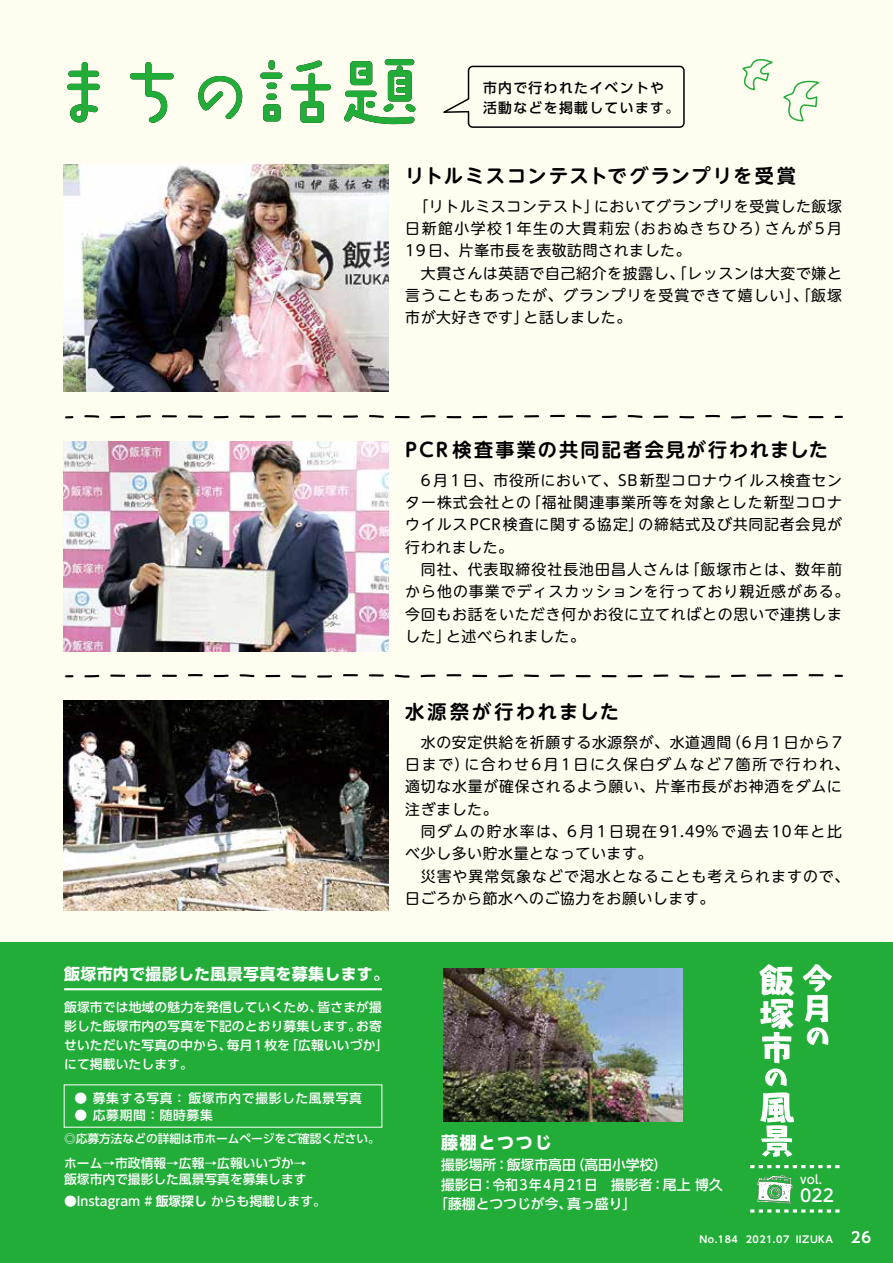
<style>
.page{position:relative;width:893px;height:1263px;background:#fffcf0}
.page>*{position:absolute;margin:0;border:0;box-sizing:border-box;transform-origin:0 0}
.t1{font:700 19.2px "UD Shin M Go Pro De";letter-spacing:.105em;color:#000}
.t2{font:700 19.2px "UD Shin M Go Pro De";letter-spacing:.145em;color:#000}
.t3{font:500 17.1px "UD Shin M Go Pro";color:#fff}
.t4{font:700 16.95px "UD Shin Go Pro";letter-spacing:.1em;color:#fff}
.t5{font:700 15.9px "UD Shin Go Pro";letter-spacing:.02em;color:#fff}
.t6{font:14.85px/22.4px "UD Shin M Go Pro";letter-spacing:.055em;color:#000}
.t7{font:500 13.8px "UD Shin Go Pro";color:#fff}
.t8{font:500 13.8px/20.2px "UD Shin Go Pro";letter-spacing:.1em;color:#000}
.t9{font:500 12.75px/19.2px "UD Shin Go Pro";letter-spacing:.01em;color:#fff}
.t10{font:500 12.75px "UD Shin Go Pro";letter-spacing:.05em;color:#fff}
.t11{font:500 12px "UD Shin M Go Pro";color:#fff}
.t12{font:500 11.7px "UD Shin Go Pro";color:#fff}
.t13{font:700 9.6px "UD Shin Go Pro De";letter-spacing:.05em;color:#fff}
.s1{font-family:"UD Shin Go Pro De";font-weight:700}
.s2{font-size:14.85px}
</style>
<div class="page">
<div style="left:0;top:943px;width:893px;height:320px;background:#22ac38"></div>
<svg style="left:443px;top:65px;width:242px;height:63px"></svg>
<svg style="left:67px;top:62px;width:33px;height:60px"></svg>
<svg style="left:130px;top:62px;width:44px;height:61px"></svg>
<svg style="left:198px;top:76px;width:44px;height:43px"></svg>
<svg style="left:260px;top:60px;width:71px;height:63px"></svg>
<svg style="left:344px;top:59px;width:72px;height:65px"></svg>
<hr style="left:64px;top:988px;width:318px;height:2px;background:#fff">
<svg style="left:742px;top:59px;width:31px;height:32px"></svg>
<svg style="left:783px;top:81px;width:37px;height:41px"></svg>
<svg style="left:802px;top:964px;width:30px;height:81px"></svg>
<svg style="left:759px;top:964px;width:35px;height:122px"></svg>
<svg style="left:760px;top:1092px;width:34px;height:65px"></svg>
<svg style="left:750px;top:1165px;width:90px;height:3px"></svg>
<svg style="left:750px;top:1175px;width:90px;height:37px"></svg>
<svg style="left:65px;top:416px;width:9px;height:3px"></svg>
<svg style="left:84px;top:414px;width:759px;height:5px"></svg>
<svg style="left:65px;top:675px;width:9px;height:3px"></svg>
<svg style="left:84px;top:674px;width:759px;height:4px"></svg>
<img style="left:64px;top:165px;width:324px;height:227px">
<img style="left:64px;top:441px;width:324px;height:210px">
<img style="left:64px;top:701px;width:324px;height:209px">
<img style="left:444px;top:968px;width:238px;height:153px">
<p class="t8" style="left:483px;top:77px;width:198px">市内で行われたイベントや活動などを掲載しています。</p>
<p class="t1" style="left:405px;top:160px;width:392px">リトルミスコンテストでグランプリを受賞</p>
<p class="t6" style="left:405px;top:194px;width:438px">　「リトルミスコンテスト」においてグランプリを受賞した飯塚日新館小学校1年生の大貫莉宏（おおぬきちひろ）さんが5月<br>19日、片峯市長を表敬訪問されました。<br>　大貫さんは英語で自己紹介を披露し、「レッスンは大変で嫌と言うこともあったが、グランプリを受賞できて嬉しい」、「飯塚市が大好きです」と話しました。</p>
<p class="t1" style="left:405px;top:434px;width:424px">PCR 検査事業の共同記者会見が行われました</p>
<p class="t6" style="left:405px;top:468px;width:445px;text-indent:15px">6月1日、市役所において、SB新型コロナウイルス検査センター株式会社との「福祉関連事業所等を対象とした新型コロナウイルスPCR検査に関する協定」の締結式及び共同記者会見が行われました。<br>　同社、代表取締役社長池田昌人さんは「飯塚市とは、数年前から他の事業でディスカッションを行っており親近感がある。今回もお話をいただき何かお役に立てればとの思いで連携しました」と述べられました。</p>
<p class="t2" style="left:405px;top:696px;width:215px">水源祭が行われました</p>
<p class="t6" style="left:405px;top:730px;width:446px;text-indent:15px">水の安定供給を祈願する水源祭が、水道週間（6月1日から7日まで）に合わせ6月1日に久保白ダムなど7箇所で行われ、適切な水量が確保されるよう願い、片峯市長がお神酒をダムに注ぎました。<br>　同ダムの貯水率は、6月1日現在91.49%で過去10年と比べ少し多い貯水量となっています。<br>　災害や異常気象などで渇水となることも考えられますので、日ごろから節水へのご協力をお願いします。</p>
<p class="t5" style="left:64px;top:961px;width:326px">飯塚市内で撮影した風景写真を募集します。</p>
<p class="t9" style="left:64px;top:997px;width:326px">飯塚市では地域の魅力を発信していくため、皆さまが撮影した飯塚市内の写真を下記のとおり募集します。お寄せいただいた写真の中から、毎月1枚を「広報いいづか」にて掲載いたします。</p>
<p class="t10" style="left:75px;top:1088px;width:289px">● 募集する写真： 飯塚市内で撮影した風景写真</p>
<p class="t10" style="left:75px;top:1105px;width:140px">● 応募期間：随時募集</p>
<p class="t12" style="left:64px;top:1129px;width:317px">◎応募方法などの詳細は市ホームページをご確認ください。</p>
<p class="t9" style="left:64px;top:1155px;width:244px;line-height:15.9px">ホーム→市政情報→広報→広報いいづか→飯塚市内で撮影した風景写真を募集します</p>
<p class="t9" style="left:64px;top:1191px;width:263px">●Instagram <span class="s1"># 飯塚探し</span> からも掲載します。</p>
<p class="t4" style="left:441px;top:1128px;width:112px">藤棚とつつじ</p>
<p class="t7" style="left:441px;top:1154px;width:228px">撮影場所：飯塚市高田（高田小学校）</p>
<p class="t7" style="left:441px;top:1173px;width:283px">撮影日：令和3年4月21日　撮影者：尾上 博久</p>
<p class="t7" style="left:434px;top:1192px;width:204px">「藤棚とつつじが今、真っ盛り」</p>
<p class="t13" style="left:699px;top:1231px;width:173px">No.184 2021.07 IIZUKA <span class="s2">26</span></p>
<p class="t11" style="left:800px;top:1170px;width:23px">vol.</p>
<p class="t3" style="left:800px;top:1182px;width:35px">022</p>
</div>
